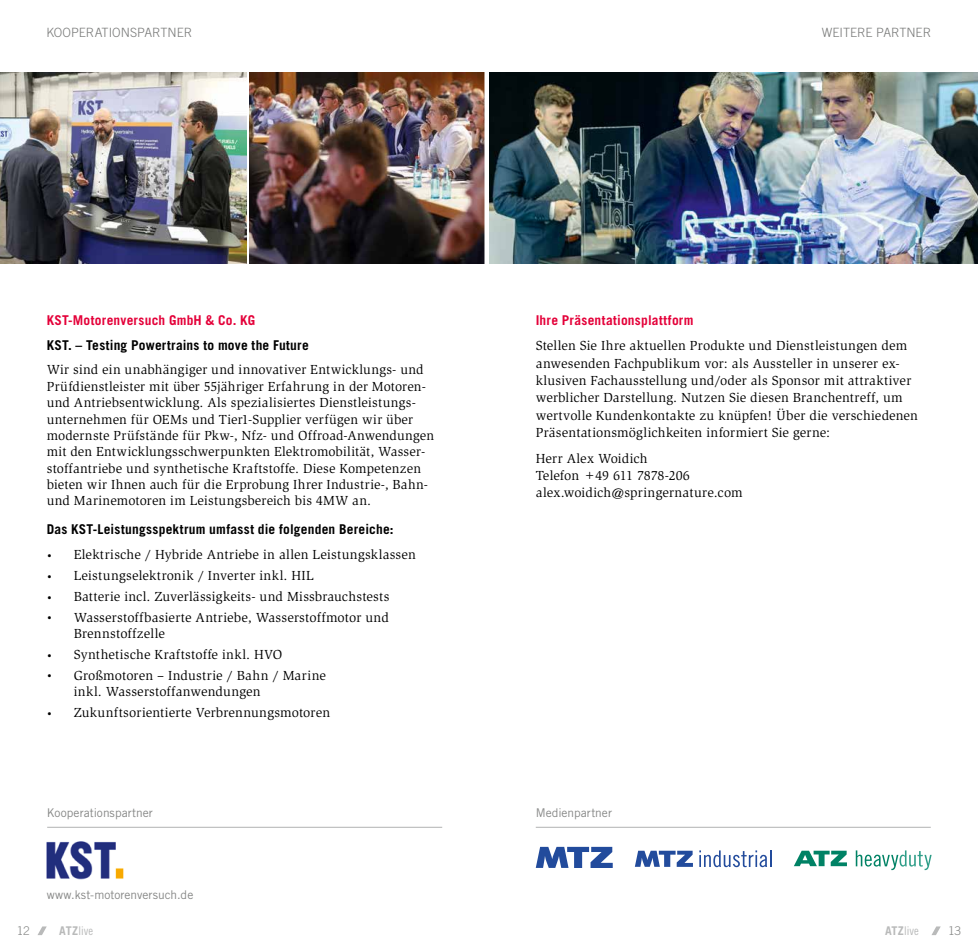
<style>
.page{position:relative;width:978px;height:949px;background:#fff}
.page>*{position:absolute;margin:0;border:0;box-sizing:border-box;transform-origin:0 0}
.t1{font:13.5px/16.4px "Slimbach Std";letter-spacing:.015em;color:#000}
.t2{font:700 13.5px "Trade Gothic LT Std";letter-spacing:.015em;color:#000}
.t3{font:700 13.5px "Trade Gothic LT Std";letter-spacing:.015em;color:#e40039}
.t4{font:300 12.75px "Trade Gothic LT Std";color:#7a7b7a}
.t5{font:12px "Trade Gothic LT Std";letter-spacing:.005em;color:#868786}
.t6{font:12px "Trade Gothic LT Std Cn 18";letter-spacing:.005em;color:#b9baba}
.t7{font:300 12px "Trade Gothic LT Std";color:#868786}
.s1{font-family:"Trade Gothic LT Std";font-weight:700;font-size:19.5px}
.s2{font-family:"Trade Gothic LT Std";font-weight:700}
</style>
<div class="page">
<svg style="left:38px;top:926px;width:9px;height:8px"></svg>
<svg style="left:932px;top:926px;width:9px;height:8px"></svg>
<hr style="left:47px;top:826px;width:395px;height:1px;background:#b1b2b3">
<hr style="left:536px;top:826px;width:395px;height:1px;background:#b1b2b3">
<img style="left:46px;top:841px;width:78px;height:39px">
<svg style="left:794px;top:850px;width:53px;height:15px"></svg>
<svg style="left:856px;top:850px;width:76px;height:19px"></svg>
<svg style="left:699px;top:850px;width:73px;height:16px"></svg>
<svg style="left:635px;top:850px;width:58px;height:16px"></svg>
<img style="left:489px;top:72px;width:489px;height:192px">
<img style="left:0;top:72px;width:484px;height:192px">
<svg style="left:244px;top:72px;width:5px;height:192px"></svg>
<svg style="left:536px;top:846px;width:77px;height:21px"></svg>
<p class="t4" style="left:46px;top:25px;width:147px">KOOPERATIONSPARTNER</p>
<p class="t4" style="left:822px;top:25px;width:111px">WEITERE PARTNER</p>
<p class="t3" style="left:47px;top:311px;width:210px">KST-Motorenversuch GmbH &amp; Co. KG</p>
<p class="t2" style="left:47px;top:336px;width:264px">KST. – Testing Powertrains to move the Future</p>
<p class="t1" style="left:47px;top:361px;width:389px">Wir sind ein unabhängiger und innovativer Entwicklungs- und Prüfdienstleister mit über 55jähriger Erfahrung in der Motoren&shy;und Antriebsentwicklung. Als spezialisiertes Dienstleistungs&shy;unternehmen für OEMs und Tier1-Supplier verfügen wir über modernste Prüfstände für Pkw-, Nfz- und Offroad-Anwendungen mit den Entwicklungsschwerpunkten Elektromobilität, Wasser&shy;stoffantriebe und synthetische Kraftstoffe. Diese Kompetenzen bieten wir Ihnen auch für die Erprobung Ihrer Industrie-, Bahn&shy;und Marinemotoren im Leistungsbereich bis 4MW an.</p>
<p class="t2" style="left:47px;top:521px;width:348px">Das KST-Leistungsspektrum umfasst die folgenden Bereiche:</p>
<p class="t1" style="left:47px;top:544px;width:371px;line-height:20.7px"><span class="s1">·</span> Elektrische / Hybride Antriebe in allen Leistungsklassen <span class="s1">·</span> Leistungselektronik / Inverter inkl. HIL<br><span class="s1">·</span> Batterie incl. Zuverlässigkeits- und Missbrauchstests<br><span class="s1">·</span> Wasserstoffbasierte Antriebe, Wasserstoffmotor und</p>
<p class="t1" style="left:47px;top:623px;width:281px;line-height:20.7px;text-indent:27px">Brennstoffzelle<br><span class="s1">·</span> Synthetische Kraftstoffe inkl. HVO<br><span class="s1">·</span> Großmotoren – Industrie / Bahn / Marine</p>
<p class="t1" style="left:47px;top:681px;width:285px;line-height:20.7px;text-indent:27px">inkl. Wasserstoffanwendungen<br><span class="s1">·</span> Zukunftsorientierte Verbrennungsmotoren</p>
<p class="t5" style="left:47px;top:805px;width:108px">Kooperationspartner</p>
<p class="t5" style="left:47px;top:886px;width:148px">www.kst-motorenversuch.de</p>
<p class="t3" style="left:536px;top:311px;width:159px">Ihre Präsentationsplattform</p>
<p class="t1" style="left:536px;top:337px;width:384px;line-height:17.2px">Stellen Sie Ihre aktuellen Produkte und Dienstleistungen dem anwesenden Fachpublikum vor: als Aussteller in unserer ex&shy;klusiven Fachausstellung und/oder als Sponsor mit attraktiver werblicher Darstellung. Nutzen Sie diesen Branchentreff, um wertvolle Kundenkontakte zu knüpfen! Über die verschiedenen Präsentationsmöglichkeiten informiert Sie gerne:</p>
<p class="t1" style="left:536px;top:449px;width:208px;line-height:17.2px">Herr Alex Woidich<br>Telefon +49 611 7878-206 alex.woidich@springernature.com</p>
<p class="t5" style="left:536px;top:805px;width:78px">Medienpartner</p>
<p class="t7" style="left:17px;top:923px;width:15px">12</p>
<p class="t6" style="left:59px;top:923px;width:35px"><span class="s2">ATZ</span>live</p>
<p class="t6" style="left:885px;top:923px;width:35px"><span class="s2">ATZ</span>live</p>
<p class="t7" style="left:948px;top:923px;width:15px">13</p>
</div>
